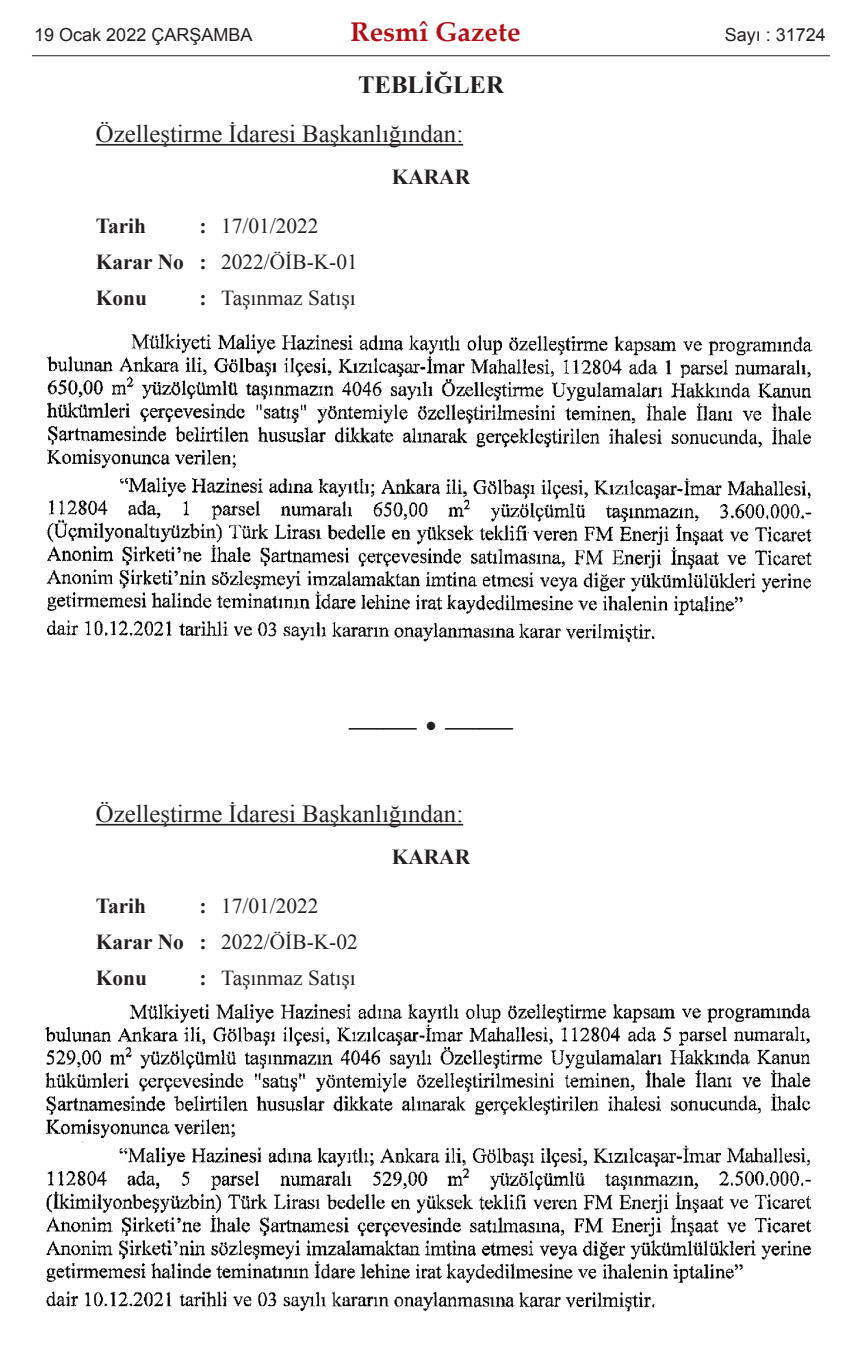
<style>
.page{position:relative;width:862px;height:1365px;background:#fff}
.page>*{position:absolute;margin:0;border:0;box-sizing:border-box;transform-origin:0 0}
.t1{font:33.75px "Times New Roman";color:#231f20}
.t2{font:700 27px "Palatino Linotype";color:#b40e16}
.t3{font:24.75px "Times New Roman";color:#231f20}
.t4{font:700 24.75px "Times New Roman";color:#231f20}
.t5{font:21.38px/36px "Times New Roman";color:#231f20}
.t6{font:700 21.38px "Times New Roman";color:#231f20}
.t7{font:18px "Arial";color:#231f20}
.s1{font-weight:700}
</style>
<div class="page">
<hr style="left:96px;top:144px;width:367px;height:2px;background:#231f20">
<hr style="left:96px;top:824px;width:367px;height:1px;background:#231f20">
<img style="left:46px;top:333px;width:767px;height:310px">
<img style="left:45px;top:1003px;width:767px;height:309px">
<hr style="left:32px;top:55px;width:797px;height:1px;background:#231f20">
<p class="t7" style="left:34px;top:25px;width:220px">19 Ocak 2022 ÇARŞAMBA</p>
<p class="t2" style="left:350px;top:21px;width:171px">Resmî Gazete</p>
<p class="t7" style="left:724px;top:25px;width:103px">Sayı : 31724</p>
<p class="t4" style="left:358px;top:71px;width:147px">TEBLİĞLER</p>
<p class="t3" style="left:96px;top:120px;width:369px">Özelleştirme İdaresi Başkanlığından:</p>
<p class="t6" style="left:391px;top:165px;width:80px">KARAR</p>
<p class="t6" style="left:96px;top:214px;width:52px">Tarih</p>
<p class="t5" style="left:96px;top:208px;width:263px;text-indent:104px"><span class="s1">:</span> 17/01/2022<br><span class="s1">Karar No :</span> 2022/ÖİB-K-01<br><span class="s1">Konu</span></p>
<p class="t5" style="left:199px;top:280px;width:158px"><span class="s1">:</span> Taşınmaz Satışı</p>
<h1 class="t1" style="left:349px;top:707px;width:165px">—— • ——</h1>
<p class="t3" style="left:96px;top:800px;width:369px">Özelleştirme İdaresi Başkanlığından:</p>
<p class="t6" style="left:391px;top:845px;width:80px">KARAR</p>
<p class="t6" style="left:96px;top:894px;width:52px">Tarih</p>
<p class="t5" style="left:96px;top:888px;width:263px;text-indent:104px"><span class="s1">:</span> 17/01/2022<br><span class="s1">Karar No :</span> 2022/ÖİB-K-02<br><span class="s1">Konu</span></p>
<p class="t5" style="left:199px;top:960px;width:158px"><span class="s1">:</span> Taşınmaz Satışı</p>
</div>
